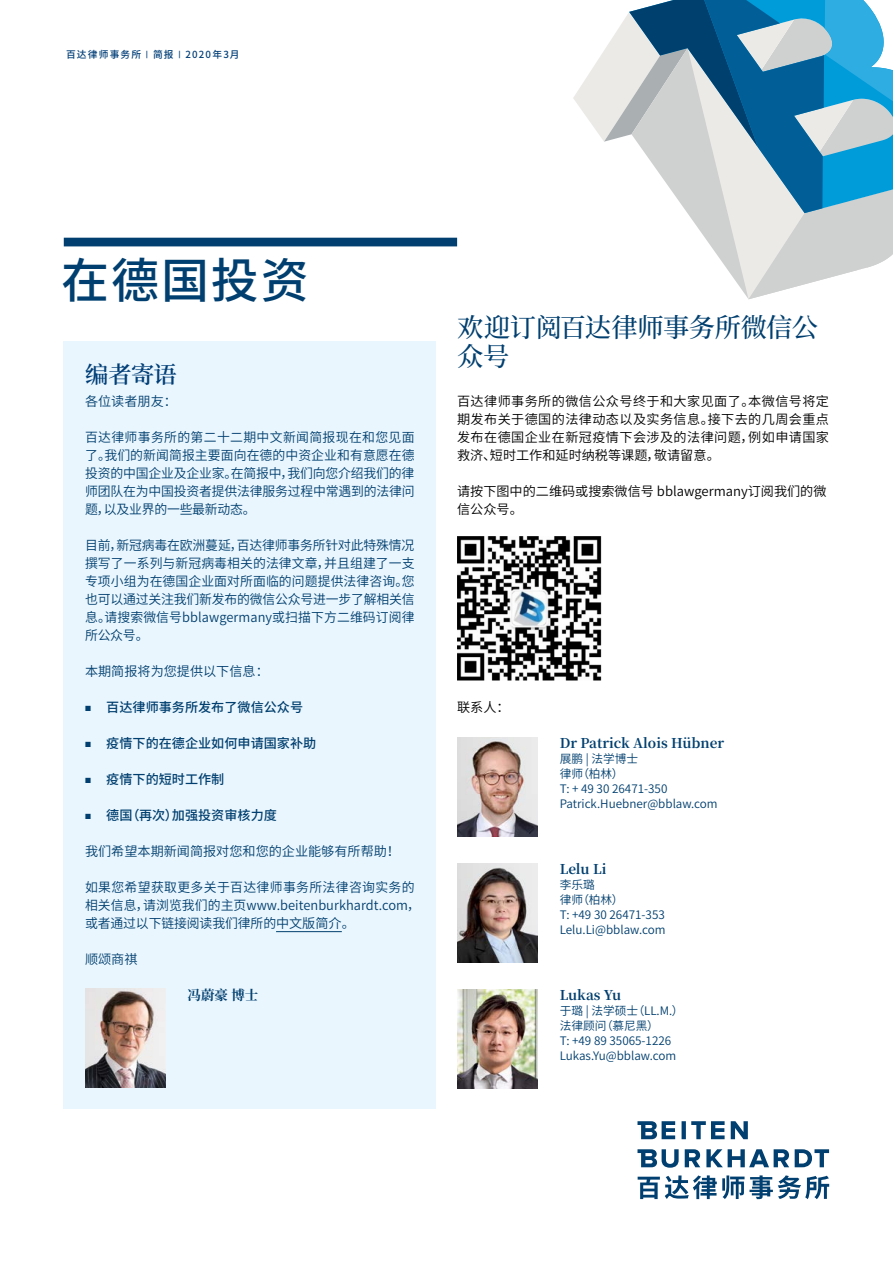
<style>
.page{position:relative;width:893px;height:1263px;background:#fff}
.page>*{position:absolute;margin:0;border:0;box-sizing:border-box;transform-origin:0 0}
.t1{font:500 48px "Noto Sans CJ Ksc";letter-spacing:.04em;color:#003f6f}
.t2{font:500 26.25px/28.5px "Noto Serif CJ Ksc";letter-spacing:-.02em;color:#003f6f}
.t3{font:600 23.25px "Noto Serif CJ Ksc";color:#003e77}
.t4{font:700 13.5px "Noto Serif CJ Ksc";color:#003f6f}
.t5{font:600 13.2px/18px "Noto Sans CJ Ksc";color:#003f6f;text-align:justify}
.t6{font:600 13.2px/18px "Noto Sans CJ Ksc";color:#000;text-align:justify}
.t7{font:500 13.2px "Noto Sans CJ Ksc";color:#003f6f}
.t8{font:600 11.7px/15px "Noto Sans CJ Ksc";color:#003f6f}
.t9{font:500 9.75px "Noto Sans CJ Ksc";letter-spacing:.12em;color:#003e77}
.s1{font-family:"Proxima Nova";font-weight:600;font-size:10.5px}
.s2{font-family:"Proxima Nova";font-weight:400;font-size:9px}
</style>
<div class="page">
<svg style="left:637px;top:1121px;width:111px;height:18px"></svg>
<svg style="left:637px;top:1149px;width:192px;height:19px"></svg>
<svg style="left:638px;top:1175px;width:191px;height:24px"></svg>
<svg style="left:573px;top:0;width:320px;height:299px"></svg>
<div style="left:64px;top:238px;width:393px;height:8px;background:#003f6f"></div>
<div style="left:64px;top:342px;width:372px;height:767px;background:#eaf6fe"></div>
<hr style="left:276px;top:931px;width:66px;height:1px;background:#003f6f">
<img style="left:85px;top:988px;width:80px;height:99px">
<img style="left:457px;top:990px;width:81px;height:99px">
<img style="left:457px;top:738px;width:81px;height:99px">
<img style="left:457px;top:864px;width:81px;height:99px">
<img style="left:457px;top:536px;width:144px;height:144px">
<p class="t9" style="left:66px;top:49px;width:175px">百达律师事务所 <span class="s1">|</span> 简报 <span class="s1">|</span> 2020年3月</p>
<h1 class="t1" style="left:61px;top:253px;width:249px">在德国投资</h1>
<h3 class="t3" style="left:85px;top:361px;width:93px">编者寄语</h3>
<p class="t5" style="left:85px;top:392px;width:93px">各位读者朋友：</p>
<p class="t5" style="left:85px;top:428px;width:331px">百达律师事务所的第二十二期中文新闻简报现在和您见面了。我们的新闻简报主要面向在德的中资企业和有意愿在德投资的中国企业及企业家。在简报中，我们向您介绍我们的律师团队在为中国投资者提供法律服务过程中常遇到的法律问题，以及业界的一些最新动态。</p>
<p class="t5" style="left:85px;top:536px;width:331px">目前，新冠病毒在欧洲蔓延，百达律师事务所针对此特殊情况撰写了一系列与新冠病毒相关的法律文章，并且组建了一支专项小组为在德国企业面对所面临的问题提供法律咨询。您也可以通过关注我们新发布的微信公众号进一步了解相关信息。请搜索微信号bblawgermany或扫描下方二维码订阅律所公众号。</p>
<p class="t5" style="left:85px;top:662px;width:185px">本期简报将为您提供以下信息：</p>
<p class="t7" style="left:85px;top:700px;width:220px"><span class="s2">■</span> 百达律师事务所发布了微信公众号</p>
<p class="t7" style="left:85px;top:736px;width:233px"><span class="s2">■</span> 疫情下的在德企业如何申请国家补助</p>
<p class="t7" style="left:85px;top:772px;width:141px"><span class="s2">■</span> 疫情下的短时工作制</p>
<p class="t7" style="left:85px;top:808px;width:193px"><span class="s2">■</span> 德国（再次）加强投资审核力度</p>
<p class="t5" style="left:85px;top:842px;width:317px">我们希望本期新闻简报对您和您的企业能够有所帮助！</p>
<p class="t5" style="left:85px;top:878px;width:337px;text-align:left">如果您希望获取更多关于百达律师事务所法律咨询实务的相关信息，请浏览我们的主页www.beitenburkhardt.com，或者通过以下链接阅读我们律所的中文版简介。</p>
<p class="t5" style="left:85px;top:950px;width:54px">顺颂商祺</p>
<p class="t4" style="left:188px;top:987px;width:72px">冯蔚豪 博士</p>
<h2 class="t2" style="left:457px;top:314px;width:362px">欢迎订阅百达律师事务所微信公众号</h2>
<p class="t6" style="left:457px;top:392px;width:373px">百达律师事务所的微信公众号终于和大家见面了。本微信号将定期发布关于德国的法律动态以及实务信息。接下去的几周会重点发布在德国企业在新冠疫情下会涉及的法律问题，例如申请国家救济、短时工作和延时纳税等课题，敬请留意。</p>
<p class="t6" style="left:457px;top:482px;width:371px">请按下图中的二维码或搜索微信号 bblawgermany订阅我们的微信公众号。</p>
<p class="t6" style="left:457px;top:698px;width:54px">联系人：</p>
<p class="t4" style="left:560px;top:735px;width:166px">Dr Patrick Alois Hübner</p>
<p class="t8" style="left:560px;top:751px;width:160px">展鹏 | 法学博士<br>律师（柏林）<br>T: + 49 30 26471-350<br>Patrick.Huebner@bblaw.com</p>
<p class="t4" style="left:560px;top:861px;width:48px">Lelu Li</p>
<p class="t8" style="left:560px;top:877px;width:107px">李乐璐<br>律师（柏林）<br>T: +49 30 26471-353<br>Lelu.Li@bblaw.com</p>
<p class="t4" style="left:560px;top:987px;width:63px">Lukas Yu</p>
<p class="t8" style="left:560px;top:1003px;width:125px">于璐 | 法学硕士（LL.M.）法律顾问（慕尼黑）<br>T: +49 89 35065-1226<br>Lukas.Yu@bblaw.com</p>
</div>
